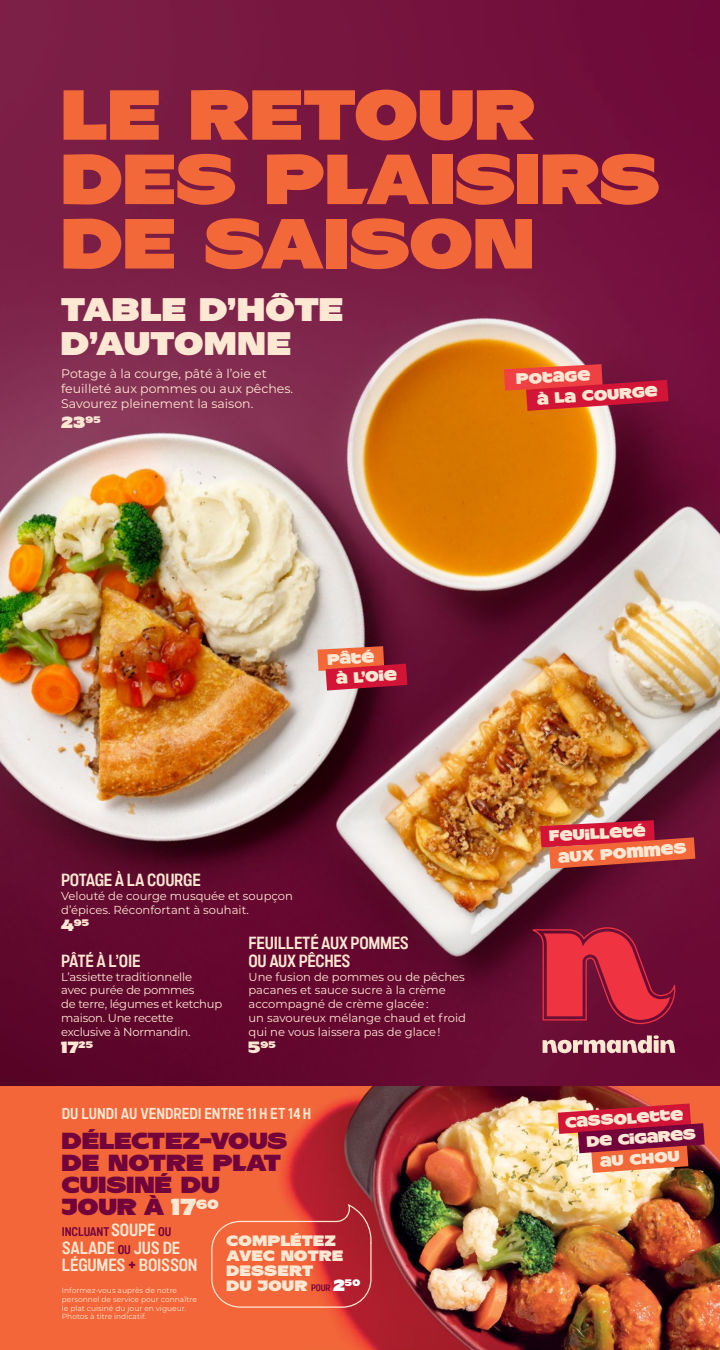
<style>
.page{position:relative;width:720px;height:1350px;background:#fff}
.page>*{position:absolute;margin:0;border:0;box-sizing:border-box;transform-origin:0 0}
.t1{font:70.62px/64.4px "resotyc";letter-spacing:.02em;color:#f26839}
.t2{font:32.5px/33.2px "resotyc";letter-spacing:.015em;color:#ffe8d3}
.t3{font:23.12px/22.1px "resotyc";letter-spacing:.02em;color:#73033b}
.t4{font:600 condensed 17.5px/17.5px "Marsden";letter-spacing:-.015em;color:#ffe8d3}
.t5{font:16.25px "resotyc";color:#ffe8d3}
.t6{font:600 condensed 15.75px "Marsden";color:#ffe8d3}
.t7{font:15px/15px "resotyc";letter-spacing:.03em;color:#ffe8d3}
.t8{font:12.5px/15px "Montserrat";color:#ffe8d3}
.t9{font:600 condensed 12.5px "Marsden";letter-spacing:-.01em;color:#73033b}
.t10{font:11.5px/13.8px "Montserrat";color:#ffe8d3}
.t11{font:11.5px/13.8px "Montserrat";letter-spacing:-.02em;color:#ffe8d3}
.t12{font:9.5px "resotyc";color:#ffe8d3}
.t13{font:9.5px "resotyc";color:#fff}
.t14{font:600 condensed 9.38px "Marsden";color:#73033b}
.t15{font:7.5px/8.8px "Montserrat";color:#ffe8d3}
.s1{font-size:16.25px}
.s2{color:#ffe8d3}
.s3{font-size:17.5px;color:#ffe8d3}
.s4{font-size:12.5px;color:#73033b}
.s5{color:#73033b}
</style>
<div class="page">
<img style="left:0;top:0;width:720px;height:1350px">
<svg style="left:504px;top:364px;width:165px;height:47px;background:#c62e38"></svg>
<svg style="left:317px;top:646px;width:90px;height:45px;background:#c94045"></svg>
<svg style="left:533px;top:927px;width:144px;height:97px;background:#ae203a"></svg>
<svg style="left:543px;top:1035px;width:132px;height:18px;background:#b57b84"></svg>
<svg style="left:558px;top:1103px;width:147px;height:70px;background:#bb444a"></svg>
<svg style="left:211px;top:1203px;width:161px;height:105px;background:#df523a"></svg>
<svg style="left:540px;top:820px;width:155px;height:49px;background:#c8403c"></svg>
<h1 class="t1" style="left:62px;top:83px;width:599px">LE RETOUR<br>DES PLAISIRS<br>DE SAISON</h1>
<h2 class="t2" style="left:61px;top:293px;width:283px">TABLE D’HÔTE<br>D’AUTOMNE</h2>
<p class="t8" style="left:61px;top:366px;width:233px">Potage à la courge, pâté à l’oie et feuilleté aux pommes ou aux pêches.<br>Savourez pleinement la saison.</p>
<h3 class="t5" style="left:61px;top:414px;width:41px">23<sup>95</sup></h3>
<h3 class="t7" style="left:516px;top:372px;width:75px;rotate:-3deg">potage</h3>
<h3 class="t7" style="left:537px;top:392px;width:122px;rotate:-4deg">à la courge</h3>
<h3 class="t7" style="left:327px;top:652px;width:48px;rotate:-3deg">pâté</h3>
<h3 class="t7" style="left:336px;top:671px;width:63px;rotate:-4deg">à l’oie</h3>
<h3 class="t4" style="left:61px;top:872px;width:141px">POTAGE À LA COURGE</h3>
<p class="t10" style="left:61px;top:889px;width:233px">Velouté de courge musquée et soupçon d’épices. Réconfortant à souhait.</p>
<p class="t12" style="left:61px;top:917px;width:29px"><span class="s1">4</span>95</p>
<h3 class="t4" style="left:249px;top:935px;width:162px">FEUILLETÉ AUX POMMES<br>OU AUX PÊCHES</h3>
<p class="t10" style="left:249px;top:969px;width:219px">Une fusion de pommes ou de pêches pacanes et sauce sucre à la crème accompagné de crème glacée :<br>un savoureux mélange chaud et froid qui ne vous laissera pas de glace !</p>
<p class="t12" style="left:249px;top:1039px;width:29px"><span class="s1">5</span>95</p>
<h3 class="t4" style="left:61px;top:953px;width:81px">PÂTÉ À L’OIE</h3>
<p class="t11" style="left:61px;top:969px;width:163px">L’assiette traditionnelle<br>avec purée de pommes<br>de terre, légumes et ketchup maison. Une recette exclusive à Normandin.</p>
<h3 class="t5" style="left:61px;top:1039px;width:33px">17<sup>25</sup></h3>
<h3 class="t6" style="left:62px;top:1105px;width:251px">DU LUNDI AU VENDREDI ENTRE 11H ET 14H</h3>
<h3 class="t3" style="left:62px;top:1130px;width:227px">DÉLECTEZ-VOUS<br>DE NOTRE PLAT<br>CUISINÉ DU<br>JOUR À <span class="s2">17</span><sup>60</sup></h3>
<p class="t9" style="left:62px;top:1225px;width:111px">INCLUANT <span class="s3">SOUPE</span> OU</p>
<h3 class="t4" style="left:62px;top:1240px;width:137px">SALADE <span class="s4">OU</span> JUS DE<br>LÉGUMES <span class="s5">+</span> BOISSON</h3>
<h3 class="t7" style="left:227px;top:1233px;width:118px">COMPLÉTEZ<br>AVEC NOTRE<br>DESSERT<br>DU JOUR</h3>
<p class="t13" style="left:333px;top:1278px;width:29px"><span class="s1">2</span>50</p>
<p class="t15" style="left:62px;top:1286px;width:137px">Informez-vous auprès de notre personnel de service pour connaître le plat cuisiné du jour en vigueur.<br>Photos à titre indicatif.</p>
<p class="t14" style="left:311px;top:1283px;width:21px">POUR</p>
<h3 class="t7" style="left:549px;top:829px;width:98px;rotate:-3deg">feuilleté</h3>
<h3 class="t7" style="left:557px;top:850px;width:130px;rotate:-4deg">aux pommes</h3>
<h3 class="t7" style="left:565px;top:1115px;width:120px;rotate:-4deg">Cassolette</h3>
<h3 class="t7" style="left:600px;top:1154px;width:81px;rotate:-4deg">au chou</h3>
<h3 class="t7" style="left:586px;top:1134px;width:111px;rotate:-4deg">de cigares</h3>
</div>
